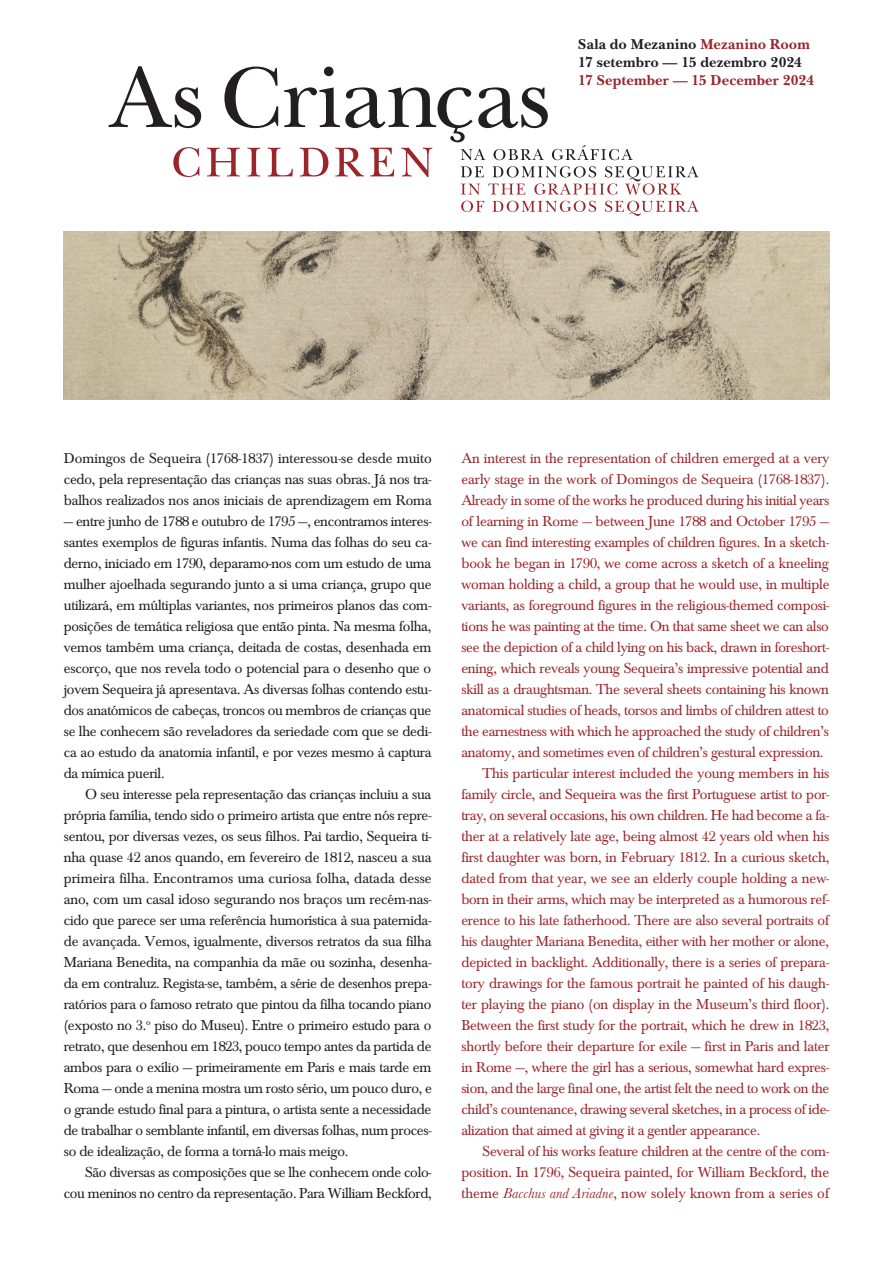
<style>
.page{position:relative;width:893px;height:1263px;background:#fff}
.page>*{position:absolute;margin:0;border:0;box-sizing:border-box;transform-origin:0 0}
.Texto_EN{font:15px/21px "Baskerville";letter-spacing:-.015em;color:#9b272b;text-align:justify}
.Texto_EN-2{font:15px/21px "Baskerville";letter-spacing:-.015em;color:#231f20;text-align:justify}
.t1{font:700 15px "New Baskerville Std";letter-spacing:.01em;color:#231f20}
.t2{font:700 15px "New Baskerville Std";letter-spacing:.01em;color:#9a262b}
.s1{color:#9a262b}
.s2{font-style:italic}
</style>
<div class="page">
<img style="left:64px;top:232px;width:765px;height:168px">
<svg style="left:461px;top:201px;width:238px;height:15px"></svg>
<svg style="left:109px;top:66px;width:590px;height:129px"></svg>
<p class="t1" style="left:578px;top:36px;width:233px">Sala do Mezanino <span class="s1">Mezanino Room</span></p>
<p class="t1" style="left:578px;top:54px;width:225px">17 setembro — 15 dezembro 2024</p>
<p class="t2" style="left:578px;top:72px;width:237px">17 September — 15 December 2024</p>
<p class="Texto_EN-2" style="left:64px;top:448px;width:369px">Domingos de Sequeira (1768-1837) interessou-se desde muito cedo, pela representação das crianças nas suas obras. Já nos tra&shy;balhos realizados nos anos iniciais de aprendizagem em Roma</p>
<p class="Texto_EN-2" style="left:64px;top:511px;width:369px">— entre junho de 1788 e outubro de 1795 —, encontramos interes&shy;santes exemplos de figuras infantis. Numa das folhas do seu ca&shy;derno, iniciado em 1790, deparamo-nos com um estudo de uma mulher ajoelhada segurando junto a si uma criança, grupo que utilizará, em múltiplas variantes, nos primeiros planos das com&shy;posições de temática religiosa que então pinta. Na mesma folha, vemos também uma criança, deitada de costas, desenhada em escorço, que nos revela todo o potencial para o desenho que o jovem Sequeira já apresentava. As diversas folhas contendo estu&shy;dos anatómicos de cabeças, troncos ou membros de crianças que se lhe conhecem são reveladores da seriedade com que se dedi&shy;ca ao estudo da anatomia infantil, e por vezes mesmo à captura da mímica pueril.</p>
<p class="Texto_EN-2" style="left:64px;top:784px;width:370px;text-indent:21px">O seu interesse pela representação das crianças incluiu a sua própria família, tendo sido o primeiro artista que entre nós repre&shy;sentou, por diversas vezes, os seus filhos. Pai tardio, Sequeira ti&shy;nha quase 42 anos quando, em fevereiro de 1812, nasceu a sua primeira filha. Encontramos uma curiosa folha, datada desse ano, com um casal idoso segurando nos braços um recém-nas&shy;cido que parece ser uma referência humorística à sua paternida&shy;de avançada. Vemos, igualmente, diversos retratos da sua filha Mariana Benedita, na companhia da mãe ou sozinha, desenha&shy;da em contraluz. Regista-se, também, a série de desenhos prepa&shy;ratórios para o famoso retrato que pintou da filha tocando piano (exposto no 3.<sup>o</sup> piso do Museu). Entre o primeiro estudo para o retrato, que desenhou em 1823, pouco tempo antes da partida de ambos para o exílio — primeiramente em Paris e mais tarde em Roma — onde a menina mostra um rosto sério, um pouco duro, e o grande estudo final para a pintura, o artista sente a necessidade de trabalhar o semblante infantil, em diversas folhas, num proces&shy;so de idealização, de forma a torná-lo mais meigo.</p>
<p class="Texto_EN-2" style="left:64px;top:1162px;width:369px;text-align:right">São diversas as composições que se lhe conhecem onde colo&shy;cou meninos no centro da representação. Para William Beckford,</p>
<p class="Texto_EN" style="left:461px;top:448px;width:370px">An interest in the representation of children emerged at a very early stage in the work of Domingos de Sequeira (1768-1837).<br>Already in some of the works he produced during his initial years of learning in Rome — between June 1788 and October 1795 — we can find interesting examples of children figures. In a sketch&shy;book he began in 1790, we come across a sketch of a kneeling woman holding a child, a group that he would use, in multiple variants, as foreground figures in the religious-themed composi&shy;tions he was painting at the time. On that same sheet we can also see the depiction of a child lying on his back, drawn in foreshort&shy;ening, which reveals young Sequeira’s impressive potential and skill as a draughtsman. The several sheets containing his known anatomical studies of heads, torsos and limbs of children attest to the earnestness with which he approached the study of children’s anatomy, and sometimes even of children’s gestural expression.</p>
<p class="Texto_EN" style="left:461px;top:763px;width:370px;text-indent:21px">This particular interest included the young members in his family circle, and Sequeira was the first Portuguese artist to por&shy;tray, on several occasions, his own children. He had become a fa&shy;ther at a relatively late age, being almost 42 years old when his first daughter was born, in February 1812. In a curious sketch, dated from that year, we see an elderly couple holding a new&shy;born in their arms, which may be interpreted as a humorous ref&shy;erence to his late fatherhood. There are also several portraits of his daughter Mariana Benedita, either with her mother or alone, depicted in backlight. Additionally, there is a series of prepara&shy;tory drawings for the famous portrait he painted of his daugh&shy;ter playing the piano (on display in the Museum’s third floor).<br>Between the first study for the portrait, which he drew in 1823, shortly before their departure for exile — first in Paris and later in Rome —, where the girl has a serious, somewhat hard expres&shy;sion, and the large final one, the artist felt the need to work on the child’s countenance, drawing several sketches, in a process of ide&shy;alization that aimed at giving it a gentler appearance.</p>
<p class="Texto_EN" style="left:461px;top:1141px;width:369px;text-indent:21px">Several of his works feature children at the centre of the com&shy;position. In 1796, Sequeira painted, for William Beckford, the theme <span class="s2">Bacchus and Ariadne</span>, now solely known from a series of</p>
</div>
